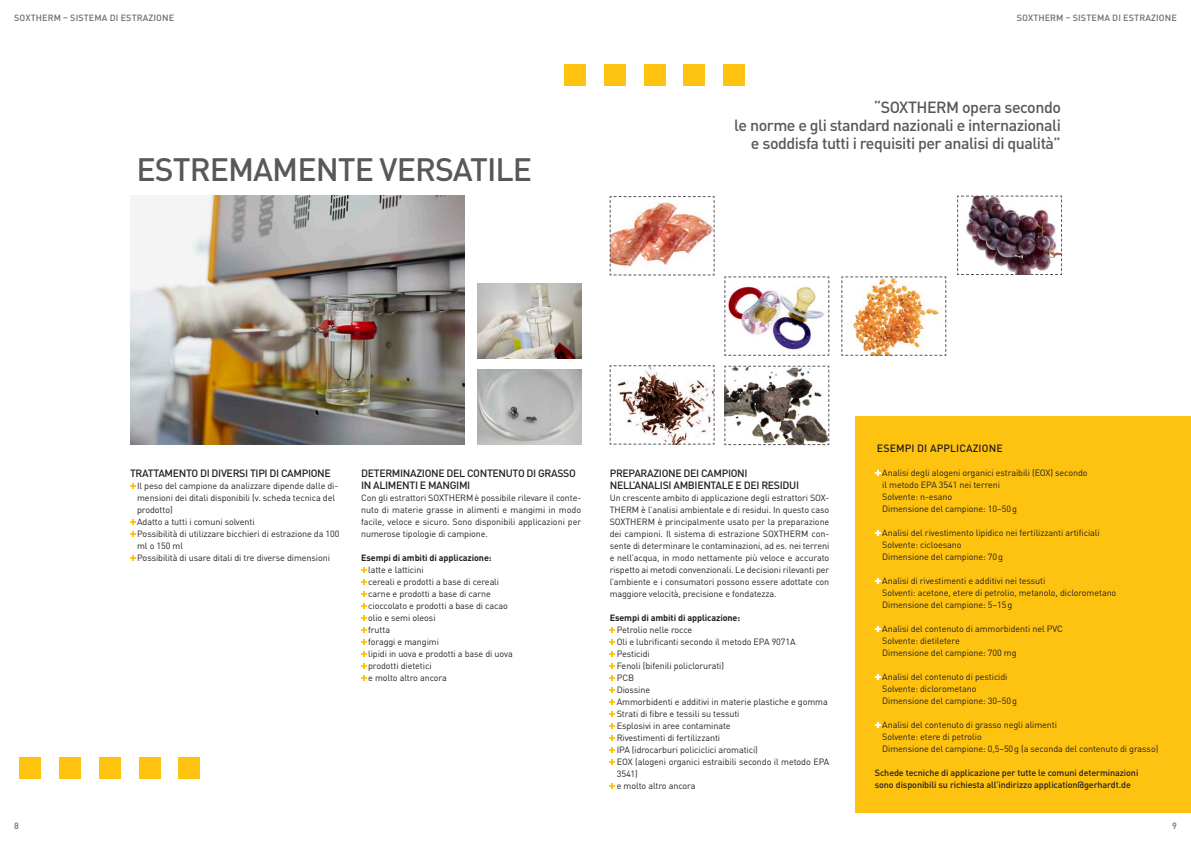
<style>
.page{position:relative;width:1191px;height:842px;background:#fff}
.page>*{position:absolute;margin:0;border:0;box-sizing:border-box;transform-origin:0 0}
.Headline_normal{font:500 32px "DINOT";letter-spacing:-.03em;color:#57585a}
.Hervorgehoben{font:500 16px/18px "DINOT";letter-spacing:-.03em;color:#57585a;text-align:right}
.Fließtext{font:500 10.5px "DINOT";letter-spacing:-.03em;color:#231f20}
.Headline_klein{font:500 10.5px "DINOT";letter-spacing:.01em;color:#231f20}
.Fließtext-2{font:9px/12px "DINOT";letter-spacing:-.01em;color:#231f20}
.Fließtext-3{font:500 9px/12px "DINOT";letter-spacing:-.01em;color:#231f20}
.t1{font:500 9px "DINOT";letter-spacing:.01em;color:#6c6d70}
.Fließtext-4{font:700 9px "DINOT";letter-spacing:-.01em;color:#231f20}
</style>
<div class="page">
<div style="left:20px;top:757px;width:21px;height:21px;background:#fec210"></div>
<div style="left:60px;top:757px;width:21px;height:21px;background:#fec210"></div>
<div style="left:99px;top:757px;width:21px;height:21px;background:#fec210"></div>
<div style="left:139px;top:757px;width:21px;height:21px;background:#fec210"></div>
<div style="left:179px;top:757px;width:21px;height:21px;background:#fec210"></div>
<div style="left:565px;top:64px;width:21px;height:21px;background:#fec210"></div>
<div style="left:604px;top:64px;width:21px;height:21px;background:#fec210"></div>
<div style="left:644px;top:64px;width:21px;height:21px;background:#fec210"></div>
<div style="left:684px;top:64px;width:21px;height:21px;background:#fec210"></div>
<div style="left:723px;top:64px;width:22px;height:21px;background:#fec210"></div>
<svg style="left:609px;top:196px;width:106px;height:80px"></svg>
<img style="left:841px;top:276px;width:105px;height:80px">
<svg style="left:609px;top:365px;width:106px;height:80px"></svg>
<svg style="left:724px;top:365px;width:105px;height:81px"></svg>
<img style="left:724px;top:276px;width:105px;height:80px">
<img style="left:957px;top:195px;width:105px;height:80px">
<img style="left:130px;top:195px;width:334px;height:250px">
<img style="left:477px;top:283px;width:104px;height:75px">
<img style="left:477px;top:369px;width:104px;height:76px">
<div style="left:855px;top:416px;width:336px;height:397px;background:#fec210"></div>
<svg style="left:130px;top:484px;width:5px;height:5px"></svg>
<svg style="left:130px;top:520px;width:5px;height:5px"></svg>
<svg style="left:130px;top:532px;width:5px;height:5px"></svg>
<svg style="left:130px;top:556px;width:5px;height:5px"></svg>
<svg style="left:361px;top:568px;width:5px;height:5px"></svg>
<svg style="left:361px;top:580px;width:5px;height:5px"></svg>
<svg style="left:361px;top:592px;width:5px;height:5px"></svg>
<svg style="left:361px;top:604px;width:5px;height:5px"></svg>
<svg style="left:361px;top:616px;width:5px;height:5px"></svg>
<svg style="left:361px;top:628px;width:5px;height:5px"></svg>
<svg style="left:361px;top:640px;width:5px;height:5px"></svg>
<svg style="left:361px;top:652px;width:5px;height:5px"></svg>
<svg style="left:361px;top:664px;width:5px;height:5px"></svg>
<svg style="left:361px;top:676px;width:5px;height:5px"></svg>
<svg style="left:609px;top:628px;width:6px;height:5px"></svg>
<svg style="left:609px;top:640px;width:6px;height:5px"></svg>
<svg style="left:609px;top:652px;width:6px;height:5px"></svg>
<svg style="left:609px;top:664px;width:6px;height:5px"></svg>
<svg style="left:609px;top:676px;width:6px;height:5px"></svg>
<svg style="left:609px;top:688px;width:6px;height:5px"></svg>
<svg style="left:609px;top:700px;width:6px;height:5px"></svg>
<svg style="left:609px;top:712px;width:6px;height:5px"></svg>
<svg style="left:609px;top:724px;width:6px;height:5px"></svg>
<svg style="left:609px;top:736px;width:6px;height:5px"></svg>
<svg style="left:609px;top:748px;width:6px;height:5px"></svg>
<svg style="left:609px;top:760px;width:6px;height:5px"></svg>
<svg style="left:609px;top:784px;width:6px;height:5px"></svg>
<svg style="left:875px;top:470px;width:5px;height:6px"></svg>
<svg style="left:875px;top:530px;width:5px;height:6px"></svg>
<svg style="left:875px;top:578px;width:5px;height:6px"></svg>
<svg style="left:875px;top:626px;width:5px;height:6px"></svg>
<svg style="left:875px;top:674px;width:5px;height:6px"></svg>
<svg style="left:875px;top:722px;width:5px;height:6px"></svg>
<p class="t1" style="left:14px;top:12px;width:161px">SOXTHERM – SISTEMA DI ESTRAZIONE</p>
<p class="t1" style="left:1016px;top:12px;width:161px">SOXTHERM – SISTEMA DI ESTRAZIONE</p>
<p class="Headline_normal" style="left:137px;top:149px;width:397px">ESTREMAMENTE VERSATILE</p>
<p class="Hervorgehoben" style="left:734px;top:98px;width:328px">“SOXTHERM opera secondo<br>le norme e gli standard nazionali e internazionali e soddisfa tutti i requisiti per analisi di qualità”</p>
<p class="Fließtext" style="left:130px;top:467px;width:202px">TRATTAMENTO DI DIVERSI TIPI DI CAMPIONE</p>
<p class="Fließtext-2" style="left:137px;top:480px;width:203px">Il peso del campione da analizzare dipende dalle di&shy;mensioni dei ditali disponibili (v. scheda tecnica del prodotto)</p>
<p class="Fließtext-2" style="left:137px;top:516px;width:119px">Adatto a tutti i comuni solventi</p>
<p class="Fließtext-2" style="left:137px;top:528px;width:204px">Possibilità di utilizzare bicchieri di estrazione da 100 ml o 150 ml</p>
<p class="Fließtext-2" style="left:137px;top:552px;width:194px">Possibilità di usare ditali di tre diverse dimensioni</p>
<p class="Fließtext" style="left:361px;top:467px;width:216px">DETERMINAZIONE DEL CONTENUTO DI GRASSO</p>
<p class="Fließtext" style="left:361px;top:479px;width:111px">IN ALIMENTI E MANGIMI</p>
<p class="Fließtext-2" style="left:361px;top:492px;width:222px;text-align:justify">Con gli estrattori SOXTHERMè possibile rilevare il conte&shy;nuto di materie grasse in alimenti e mangimi in modo facile, veloce e sicuro. Sono disponibili applicazioni per numerose tipologie di campione.</p>
<p class="Fließtext-4" style="left:361px;top:552px;width:132px">Esempi di ambiti di applicazione:</p>
<p class="Fließtext-2" style="left:368px;top:564px;width:57px">latte e latticini</p>
<p class="Fließtext-2" style="left:368px;top:576px;width:132px">cereali e prodotti a base di cereali</p>
<p class="Fließtext-2" style="left:368px;top:588px;width:124px">carne e prodotti a base di carne</p>
<p class="Fließtext-2" style="left:368px;top:600px;width:141px">cioccolato e prodotti a base di cacao</p>
<p class="Fließtext-2" style="left:368px;top:612px;width:69px">olio e semi oleosi</p>
<p class="Fließtext-2" style="left:368px;top:624px;width:23px">frutta</p>
<p class="Fließtext-2" style="left:368px;top:636px;width:72px">foraggi e mangimi</p>
<p class="Fließtext-2" style="left:368px;top:648px;width:146px">lipidi in uova e prodotti a base di uova</p>
<p class="Fließtext-2" style="left:368px;top:660px;width:65px">prodotti dietetici</p>
<p class="Fließtext-2" style="left:368px;top:672px;width:80px">e molto altro ancora</p>
<p class="Fließtext" style="left:610px;top:467px;width:139px">PREPARAZIONE DEI CAMPIONI</p>
<p class="Fließtext" style="left:610px;top:479px;width:191px">NELL’ANALISI AMBIENTALE E DEI RESIDUI</p>
<p class="Fließtext-2" style="left:609px;top:492px;width:221px;text-align:justify">Un crescente ambito di applicazione degli estrattori SOX-THERM è l’analisi ambientale e di residui. In questo caso SOXTHERM è principalmente usato per la preparazione dei campioni. Il sistema di estrazione SOXTHERM con&shy;sente di determinare le contaminazioni, ad es. nei terreni e nell’acqua, in modo nettamente più veloce e accurato rispetto ai metodi convenzionali. Le decisioni rilevanti per l’ambiente e i consumatori possono essere adottate con maggiore velocità, precisione e fondatezza.</p>
<p class="Fließtext-4" style="left:609px;top:612px;width:132px">Esempi di ambiti di applicazione:</p>
<p class="Fließtext-2" style="left:617px;top:624px;width:77px">Petrolio nelle rocce</p>
<p class="Fließtext-2" style="left:617px;top:636px;width:180px">Oli e lubrificanti secondo il metodo EPA 9071A</p>
<p class="Fließtext-2" style="left:617px;top:648px;width:35px">Pesticidi</p>
<p class="Fließtext-2" style="left:617px;top:660px;width:109px">Fenoli (bifenili policlorurati)</p>
<p class="Fließtext-2" style="left:617px;top:672px;width:19px">PCB</p>
<p class="Fließtext-2" style="left:617px;top:684px;width:35px">Diossine</p>
<p class="Fließtext-2" style="left:617px;top:696px;width:212px">Ammorbidenti e additivi in materie plastiche e gomma</p>
<p class="Fließtext-2" style="left:617px;top:708px;width:124px">Strati di fibre e tessili su tessuti</p>
<p class="Fließtext-2" style="left:617px;top:720px;width:115px">Esplosivi in aree contaminate</p>
<p class="Fließtext-2" style="left:617px;top:732px;width:105px">Rivestimenti di fertilizzanti</p>
<p class="Fließtext-2" style="left:617px;top:744px;width:143px">IPA (idrocarburi policiclici aromatici)</p>
<p class="Fließtext-2" style="left:617px;top:756px;width:214px">EOX (alogeni organici estraibili secondo il metodo EPA<br>3541)</p>
<p class="Fließtext-2" style="left:617px;top:780px;width:80px">e molto altro ancora</p>
<p class="Headline_klein" style="left:877px;top:442px;width:127px">ESEMPI DI APPLICAZIONE</p>
<p class="Fließtext-2" style="left:882px;top:467px;width:207px">Analisi degli alogeni organici estraibili (EOX) secondo il metodo EPA 3541 nei terreni<br>Solvente: n-esano<br>Dimensione del campione: 10–50g</p>
<p class="Fließtext-2" style="left:882px;top:527px;width:219px">Analisi del rivestimento lipidico nei fertilizzanti artificiali<br>Solvente: cicloesano<br>Dimensione del campione: 70g</p>
<p class="Fließtext-2" style="left:882px;top:575px;width:236px">Analisi di rivestimenti e additivi nei tessuti<br>Solventi: acetone, etere di petrolio, metanolo, diclorometano<br>Dimensione del campione: 5–15g</p>
<p class="Fließtext-2" style="left:882px;top:623px;width:182px">Analisi del contenuto di ammorbidenti nel PVC<br>Solvente: dietiletere<br>Dimensione del campione: 700 mg</p>
<p class="Fließtext-2" style="left:882px;top:671px;width:136px">Analisi del contenuto di pesticidi<br>Solvente: diclorometano<br>Dimensione del campione: 30–50g</p>
<p class="Fließtext-2" style="left:882px;top:719px;width:277px">Analisi del contenuto di grasso negli alimenti<br>Solvente: etere di petrolio<br>Dimensione del campione: 0,5–50g (a seconda del contenuto di grasso)</p>
<p class="Fließtext-3" style="left:874px;top:767px;width:265px">Schede tecniche di applicazione per tutte le comuni determinazioni sono disponibili su richiesta all’indirizzo application@gerhardt.de</p>
<p class="t1" style="left:14px;top:820px;width:6px">8</p>
<p class="t1" style="left:1172px;top:820px;width:6px">9</p>
</div>
